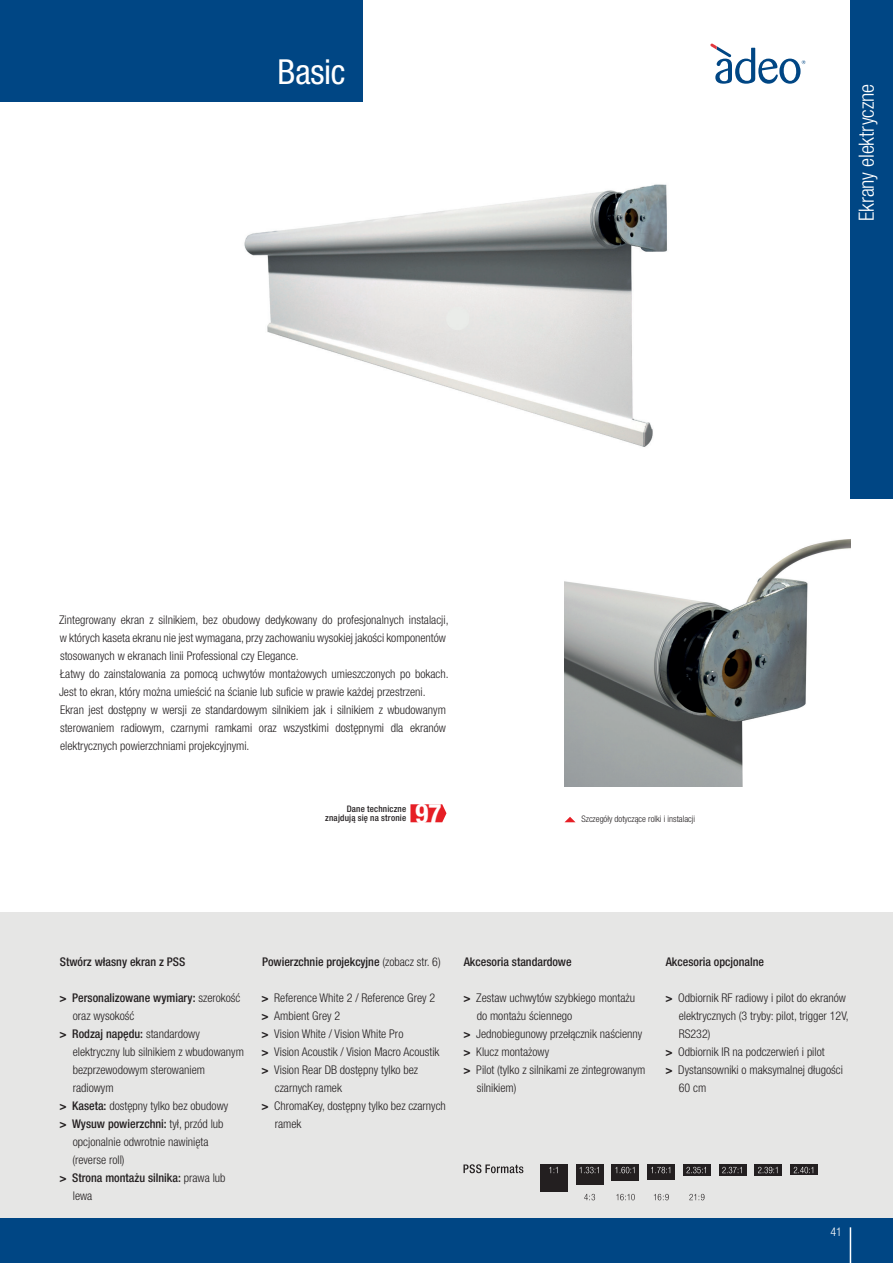
<style>
.page{position:relative;width:893px;height:1263px;background:#fff}
.page>*{position:absolute;margin:0;border:0;box-sizing:border-box;transform-origin:0 0}
.t1{font:condensed 34.5px "Helvetica Neue LT Pro";letter-spacing:-.01em;color:#fff}
.t2{font:700 condensed 27px "Helvetica Neue LT Pro";color:#fff}
.t3{font:300 condensed 21px "Helvetica Neue LT Pro";letter-spacing:-.01em;color:#fff}
.t4{font:300 condensed 12px/18px "Helvetica Neue LT Pro";color:#231f20}
.t5{font:500 condensed 12px/18px "Helvetica Neue LT Pro";color:#231f20}
.t6{font:300 condensed 12px "Helvetica Neue LT Pro";color:#fff}
.t7{font:300 condensed 9px "Helvetica Neue LT Pro";color:#231f20}
.t8{font:500 condensed 9px "Helvetica Neue LT Pro";letter-spacing:.02em;color:#231f20}
.s1{font-weight:700;font-stretch:normal}
.s2{font-weight:300}
.s3{font-weight:500}
</style>
<div class="page">
<div style="left:0;top:912px;width:893px;height:351px;background:#e6e6e5"></div>
<div style="left:0;top:1218px;width:893px;height:45px;background:#004684"></div>
<hr style="left:850px;top:1227px;width:1px;height:36px;background:#fff">
<div style="left:850px;top:0;width:43px;height:498px;background:#004684"></div>
<svg style="left:710px;top:43px;width:95px;height:41px"></svg>
<div style="left:0;top:0;width:362px;height:102px;background:#004684"></div>
<img style="left:244px;top:184px;width:423px;height:263px">
<img style="left:564px;top:539px;width:286px;height:247px">
<svg style="left:565px;top:817px;width:10px;height:5px"></svg>
<svg style="left:410px;top:804px;width:36px;height:18px"></svg>
<svg style="left:463px;top:1164px;width:60px;height:9px"></svg>
<div style="left:540px;top:1164px;width:27px;height:27px;background:#231f20"></div>
<svg style="left:549px;top:1167px;width:9px;height:6px"></svg>
<svg style="left:689px;top:1194px;width:15px;height:6px"></svg>
<div style="left:683px;top:1164px;width:27px;height:12px;background:#231f20"></div>
<svg style="left:686px;top:1167px;width:20px;height:6px"></svg>
<svg style="left:719px;top:1164px;width:27px;height:11px"></svg>
<svg style="left:722px;top:1167px;width:20px;height:6px"></svg>
<svg style="left:755px;top:1164px;width:27px;height:11px"></svg>
<svg style="left:758px;top:1167px;width:19px;height:6px"></svg>
<svg style="left:616px;top:1194px;width:19px;height:6px"></svg>
<div style="left:612px;top:1164px;width:27px;height:17px;background:#231f20"></div>
<svg style="left:615px;top:1167px;width:19px;height:6px"></svg>
<svg style="left:654px;top:1194px;width:15px;height:6px"></svg>
<div style="left:648px;top:1164px;width:27px;height:15px;background:#231f20"></div>
<svg style="left:651px;top:1167px;width:19px;height:6px"></svg>
<svg style="left:584px;top:1194px;width:11px;height:6px"></svg>
<div style="left:576px;top:1164px;width:27px;height:20px;background:#231f20"></div>
<svg style="left:579px;top:1167px;width:20px;height:6px"></svg>
<svg style="left:791px;top:1164px;width:27px;height:11px"></svg>
<svg style="left:794px;top:1167px;width:19px;height:6px"></svg>
<p class="t1" style="left:277px;top:52px;width:70px">Basic</p>
<h3 class="t3" style="left:854px;top:221px;width:138px;rotate:-90deg">Ekrany elektryczne</h3>
<p class="t4" style="left:59px;top:611px;width:391px">Zintegrowany ekran z silnikiem, bez obudowy dedykowany do profesjonalnych instalacji, w których kaseta ekranu nie jest wymagana, przy zachowaniu wysokiej jakości komponentów stosowanych w ekranach linii Professional czy Elegance.</p>
<p class="t4" style="left:59px;top:665px;width:391px">Łatwy do zainstalowania za pomocą uchwytów montażowych umieszczonych po bokach.<br>Jest to ekran, który można umieścić na ścianie lub suficie w prawie każdej przestrzeni.</p>
<p class="t4" style="left:60px;top:701px;width:387px;text-align:justify">Ekran jest dostępny w wersji ze standardowym silnikiem jak i silnikiem z wbudowanym sterowaniem radiowym, czarnymi ramkami oraz wszystkimi dostępnymi dla ekranów elektrycznych powierzchniami projekcyjnymi.</p>
<p class="t8" style="left:347px;top:803px;width:61px">Dane techniczne</p>
<p class="t8" style="left:325px;top:812px;width:82px">znajdują się na stronie</p>
<p class="t2" style="left:415px;top:797px;width:28px">97</p>
<p class="t7" style="left:581px;top:814px;width:115px">Szczegóły dotyczące rolki i instalacji</p>
<p class="t5" style="left:60px;top:953px;width:127px">Stwórz własny ekran z PSS</p>
<p class="t5" style="left:73px;top:989px;width:169px;text-indent:-13px"><span class="s1">&gt;</span> Personalizowane wymiary: <span class="s2">szerokość oraz wysokość</span></p>
<p class="t4" style="left:73px;top:1025px;width:173px;text-indent:-13px"><span class="s1">&gt;</span> <span class="s3">Rodzaj napędu:</span> standardowy elektryczny lub silnikiem z wbudowanym bezprzewodowym sterowaniem radiowym</p>
<p class="t4" style="left:60px;top:1097px;width:170px"><span class="s1">&gt;</span> <span class="s3">Kaseta:</span> dostępny tylko bez obudowy</p>
<p class="t4" style="left:72px;top:1115px;width:153px;text-indent:-13px"><span class="s1">&gt;</span> <span class="s3">Wysuw powierzchni:</span> tył, przód lub opcjonalnie odwrotnie nawinięta (reverse roll)</p>
<p class="t5" style="left:73px;top:1169px;width:154px;text-indent:-13px"><span class="s1">&gt;</span> Strona montażu silnika: <span class="s2">prawa lub lewa</span></p>
<p class="t5" style="left:262px;top:953px;width:180px">Powierzchnie projekcyjne <span class="s2">(zobacz str. 6)</span></p>
<p class="t4" style="left:262px;top:989px;width:175px"><span class="s1">&gt;</span> Reference White 2 / Reference Grey 2</p>
<p class="t4" style="left:262px;top:1007px;width:80px"><span class="s1">&gt;</span> Ambient Grey 2</p>
<p class="t4" style="left:262px;top:1025px;width:143px"><span class="s1">&gt;</span> Vision White / Vision White Pro</p>
<p class="t4" style="left:262px;top:1043px;width:179px"><span class="s1">&gt;</span> Vision Acoustik / Vision Macro Acoustik</p>
<p class="t4" style="left:275px;top:1061px;width:145px;text-indent:-13px"><span class="s1">&gt;</span> Vision Rear DB dostępny tylko bez czarnych ramek</p>
<p class="t4" style="left:275px;top:1097px;width:173px;text-indent:-13px"><span class="s1">&gt;</span> ChromaKey, dostępny tylko bez czarnych ramek</p>
<p class="t5" style="left:464px;top:953px;width:110px">Akcesoria standardowe</p>
<p class="t4" style="left:477px;top:989px;width:160px;text-indent:-13px"><span class="s1">&gt;</span> Zestaw uchwytów szybkiego montażu do montażu ściennego</p>
<p class="t4" style="left:464px;top:1025px;width:180px"><span class="s1">&gt;</span> Jednobiegunowy przełącznik naścienny</p>
<p class="t4" style="left:464px;top:1043px;width:87px"><span class="s1">&gt;</span> Klucz montażowy</p>
<p class="t4" style="left:477px;top:1061px;width:170px;text-indent:-13px"><span class="s1">&gt;</span> Pilot (tylko z silnikami ze zintegrowanym silnikiem)</p>
<p class="t5" style="left:666px;top:953px;width:100px">Akcesoria opcjonalne</p>
<p class="t4" style="left:679px;top:989px;width:171px;text-indent:-13px"><span class="s1">&gt;</span> Odbiornik RF radiowy i pilot do ekranów elektrycznych (3 tryby: pilot, trigger 12V,<br>RS232)</p>
<p class="t4" style="left:666px;top:1043px;width:161px"><span class="s1">&gt;</span> Odbiornik IR na podczerwień i pilot</p>
<p class="t4" style="left:679px;top:1061px;width:166px;text-indent:-13px"><span class="s1">&gt;</span> Dystansowniki o maksymalnej długości<br>60 cm</p>
<p class="t6" style="left:830px;top:1225px;width:13px">41</p>
</div>
